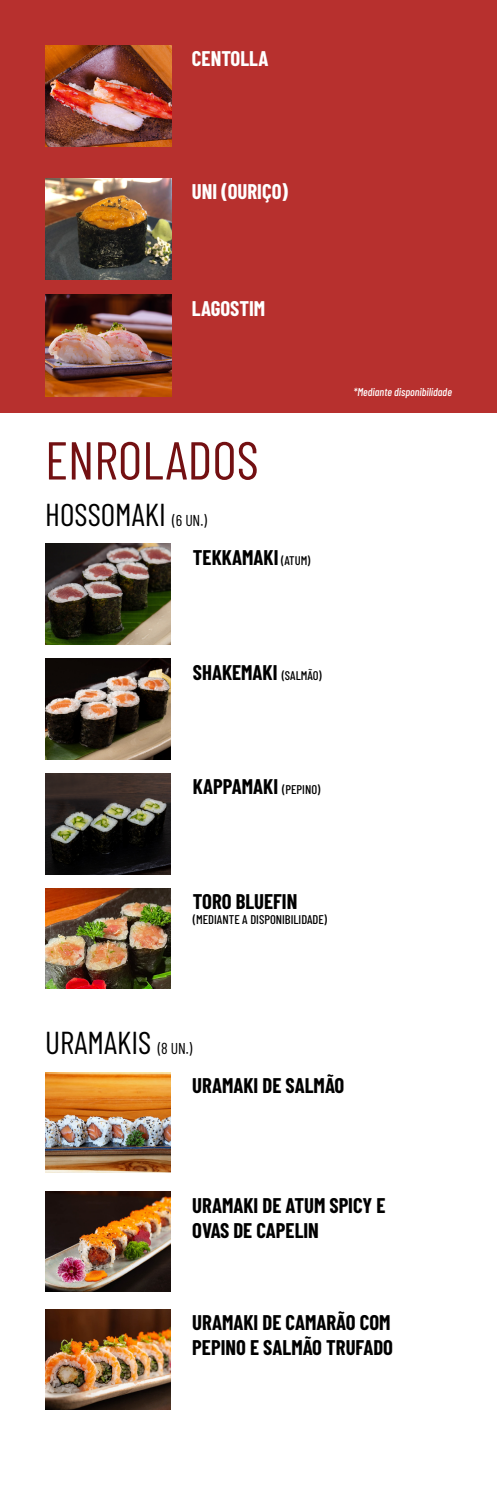
<style>
.page{position:relative;width:497px;height:1489px;background:#fff}
.page>*{position:absolute;margin:0;border:0;box-sizing:border-box;transform-origin:0 0}
.t1{font:53.25px "Barlow Condensed";color:#731012}
.t2{font:31.62px "Barlow Condensed";color:#000}
.t3{font:700 20.75px/24.9px "Barlow Condensed";color:#000}
.t4{font:700 20.75px "Barlow Condensed";color:#fff}
.t5{font:500 12.62px "Barlow Condensed";color:#000}
.t6{font:italic 500 11.25px "Barlow Condensed";color:#fff}
.s1{font-size:15.75px}
.s2{font-weight:500;font-size:12.5px}
.s3{font-weight:500;font-size:12.62px}
</style>
<div class="page">
<img style="left:45px;top:773px;width:125px;height:101px">
<img style="left:45px;top:888px;width:125px;height:100px">
<img style="left:45px;top:659px;width:125px;height:100px">
<img style="left:45px;top:544px;width:125px;height:100px">
<img style="left:45px;top:1072px;width:125px;height:100px">
<img style="left:45px;top:1191px;width:125px;height:100px">
<img style="left:45px;top:1309px;width:125px;height:100px">
<div style="left:0;top:0;width:496px;height:413px;background:#b7302e"></div>
<img style="left:45px;top:178px;width:126px;height:101px">
<img style="left:45px;top:45px;width:126px;height:101px">
<img style="left:45px;top:295px;width:126px;height:101px">
<p class="t4" style="left:192px;top:43px;width:78px">CENTOLLA</p>
<p class="t4" style="left:192px;top:177px;width:97px">UNI (OURIÇO)</p>
<p class="t4" style="left:192px;top:293px;width:75px">LAGOSTIM</p>
<h1 class="t1" style="left:45px;top:422px;width:215px">ENROLADOS</h1>
<h2 class="t2" style="left:45px;top:492px;width:163px">HOSSOMAKI <span class="s1">(6 UN.)</span></h2>
<p class="t3" style="left:193px;top:543px;width:119px">TEKKAMAKI <span class="s2">(ATUM)</span></p>
<p class="t6" style="left:353px;top:384px;width:100px">*Mediante disponibilidade</p>
<p class="t3" style="left:193px;top:658px;width:130px">SHAKEMAKI <span class="s2">(SALMÃO)</span></p>
<p class="t3" style="left:193px;top:773px;width:129px">KAPPAMAKI <span class="s3">(PEPINO)</span></p>
<p class="t3" style="left:193px;top:888px;width:106px">TORO BLUEFIN</p>
<p class="t5" style="left:193px;top:910px;width:135px">(MEDIANTE A DISPONIBILIDADE)</p>
<h2 class="t2" style="left:45px;top:1019px;width:149px">URAMAKIS <span class="s1">(8 UN.)</span></h2>
<p class="t3" style="left:192px;top:1071px;width:153px">URAMAKI DE SALMÃO</p>
<p class="t3" style="left:192px;top:1192px;width:194px">URAMAKI DE ATUM SPICY E<br>OVAS DE CAPELIN</p>
<p class="t3" style="left:192px;top:1308px;width:202px">URAMAKI DE CAMARÃO COM<br>PEPINO E SALMÃO TRUFADO</p>
</div>
